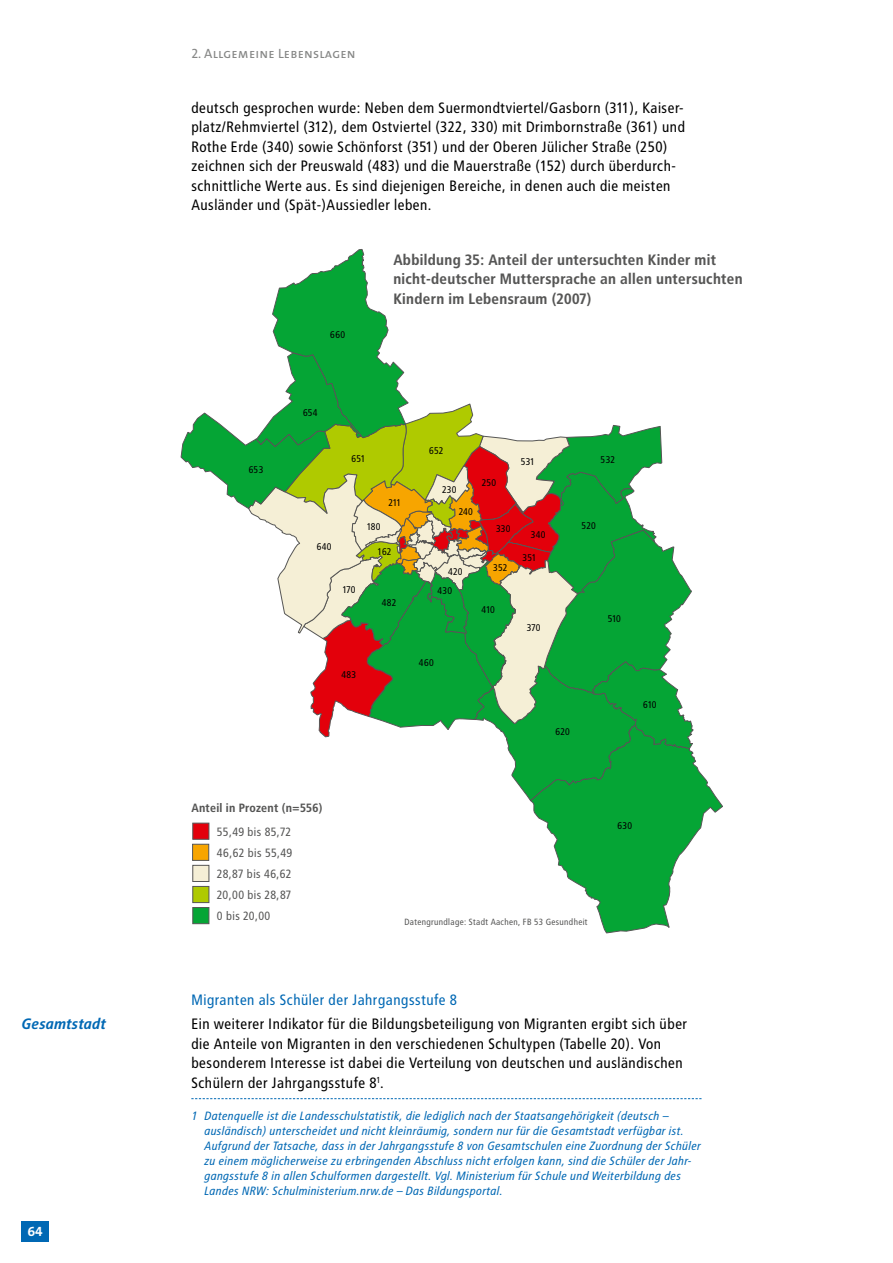
<style>
.page{position:relative;width:893px;height:1263px;background:#fff}
.page>*{position:absolute;margin:0;border:0;box-sizing:border-box;transform-origin:0 0}
.t1{font:15px/19.5px "Transit";color:#000}
.t2{font:700 15px/19.5px "Transit";color:#565655}
.t3{font:15px "Transit";color:#0068b4}
.t4{font:italic 700 15px "Transit";color:#0068b4}
.t5{font:13.5px "The Mix Caps";letter-spacing:.015em;color:#868786}
.t6{font:13.5px "The Mix Bold Caps";color:#fff}
.t7{font:italic 12px/15px "Transit";color:#0068b4}
.t8{font:12px/21px "Transit";letter-spacing:-.015em;color:#565655;text-align:justify}
.t9{font:700 12px "Transit";color:#565655}
.t10{font:9.75px "Transit";letter-spacing:-.015em;color:#000}
.t11{font:9px "Transit";color:#565655}
</style>
<div class="page">
<div style="left:21px;top:1221px;width:28px;height:21px;background:#0068b4"></div>
<svg style="left:191px;top:1098px;width:511px;height:1px"></svg>
<svg style="left:180px;top:249px;width:543px;height:685px"></svg>
<div style="left:192px;top:823px;width:17px;height:17px;background:#e3000b;border:1px solid #565655"></div>
<div style="left:192px;top:844px;width:17px;height:17px;background:#f7a500;border:1px solid #565655"></div>
<div style="left:192px;top:865px;width:17px;height:17px;background:#f5efd6;border:1px solid #565655"></div>
<div style="left:192px;top:886px;width:17px;height:17px;background:#afca00;border:1px solid #565655"></div>
<div style="left:192px;top:907px;width:17px;height:17px;background:#05a535;border:1px solid #565655"></div>
<p class="t4" style="left:21px;top:1015px;width:86px">Gesamtstadt</p>
<p class="t6" style="left:27px;top:1220px;width:17px">64</p>
<p class="t5" style="left:191px;top:42px;width:166px">2. Allgemeine Lebenslagen</p>
<p class="t1" style="left:191px;top:98px;width:496px">deutsch gesprochen wurde: Neben dem Suermondtviertel/Gasborn (311), Kaiser&shy;platz/Rehmviertel (312), dem Ostviertel (322, 330) mit Drimbornstraße (361) und Rothe Erde (340) sowie Schönforst (351) und der Oberen Jülicher Straße (250) zeichnen sich der Preuswald (483) und die Mauerstraße (152) durch überdurch&shy;schnittliche Werte aus. Es sind diejenigen Bereiche, in denen auch die meisten Ausländer und (Spät-)Aussiedler leben.</p>
<p class="t10" style="left:249px;top:464px;width:17px">653</p>
<p class="t10" style="left:330px;top:329px;width:17px">660</p>
<p class="t2" style="left:393px;top:250px;width:351px">Abbildung 35: Anteil der untersuchten Kinder mit nicht-deutscher Muttersprache an allen untersuchten<br>Kindern im Lebensraum (2007)</p>
<p class="t10" style="left:303px;top:407px;width:16px">654</p>
<p class="t10" style="left:352px;top:452px;width:16px">651</p>
<p class="t10" style="left:389px;top:497px;width:15px">211</p>
<p class="t10" style="left:429px;top:445px;width:16px">652</p>
<p class="t10" style="left:442px;top:483px;width:16px">230</p>
<p class="t10" style="left:459px;top:506px;width:16px">240</p>
<p class="t10" style="left:482px;top:477px;width:16px">250</p>
<p class="t10" style="left:521px;top:456px;width:16px">531</p>
<p class="t10" style="left:601px;top:454px;width:17px">532</p>
<p class="t10" style="left:317px;top:541px;width:17px">640</p>
<p class="t10" style="left:367px;top:520px;width:16px">180</p>
<p class="t10" style="left:378px;top:546px;width:16px">162</p>
<p class="t10" style="left:448px;top:566px;width:16px">420</p>
<p class="t10" style="left:342px;top:583px;width:15px">170</p>
<p class="t10" style="left:437px;top:585px;width:17px">430</p>
<p class="t10" style="left:382px;top:596px;width:17px">482</p>
<p class="t10" style="left:341px;top:669px;width:17px">483</p>
<p class="t10" style="left:419px;top:657px;width:17px">460</p>
<p class="t10" style="left:496px;top:523px;width:16px">330</p>
<p class="t10" style="left:493px;top:562px;width:16px">352</p>
<p class="t10" style="left:531px;top:529px;width:17px">340</p>
<p class="t10" style="left:523px;top:552px;width:16px">351</p>
<p class="t10" style="left:482px;top:604px;width:15px">410</p>
<p class="t10" style="left:527px;top:622px;width:15px">370</p>
<p class="t10" style="left:582px;top:520px;width:16px">520</p>
<p class="t10" style="left:608px;top:613px;width:15px">510</p>
<p class="t10" style="left:556px;top:726px;width:16px">620</p>
<p class="t10" style="left:643px;top:699px;width:15px">610</p>
<p class="t9" style="left:191px;top:801px;width:133px">Anteil in Prozent (n=556)</p>
<p class="t8" style="left:217px;top:821px;width:77px">55,49 bis 85,72<br>46,62 bis 55,49<br>28,87 bis 46,62<br>20,00 bis 28,87<br>0 bis 20,00</p>
<p class="t10" style="left:618px;top:819px;width:16px">630</p>
<p class="t11" style="left:404px;top:917px;width:185px">Datengrundlage: Stadt Aachen, FB 53 Gesundheit</p>
<p class="t3" style="left:191px;top:991px;width:268px">Migranten als Schüler der Jahrgangsstufe 8</p>
<p class="t1" style="left:191px;top:1014px;width:498px">Ein weiterer Indikator für die Bildungsbeteiligung von Migranten ergibt sich über die Anteile von Migranten in den verschiedenen Schultypen (Tabelle 20). Von besonderem Interesse ist dabei die Verteilung von deutschen und ausländischen Schülern der Jahrgangsstufe 8<sup>1</sup>.</p>
<p class="t7" style="left:204px;top:1108px;width:498px;text-indent:-13px">1 Datenquelle ist die Landesschulstatistik, die lediglich nach der Staatsangehörigkeit (deutsch – ausländisch) unterscheidet und nicht kleinräumig, sondern nur für die Gesamtstadt verfügbar ist.<br>Aufgrund der Tatsache, dass in der Jahrgangsstufe 8 von Gesamtschulen eine Zuordnung der Schüler zu einem möglicherweise zu erbringenden Abschluss nicht erfolgen kann, sind die Schüler der Jahr&shy;gangsstufe 8 in allen Schulformen dargestellt. Vgl. Ministerium für Schule und Weiterbildung des Landes NRW: Schulministerium.nrw.de – Das Bildungsportal.</p>
</div>
